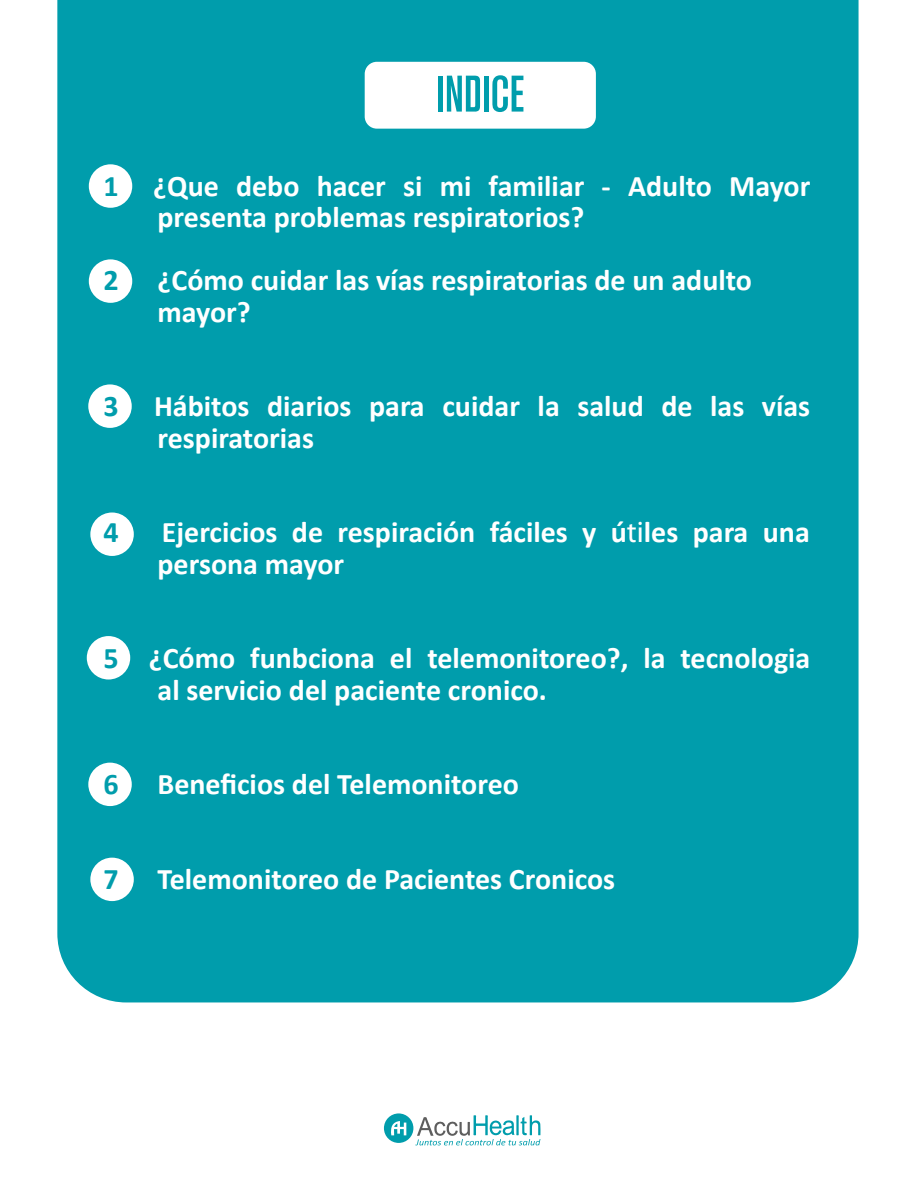
<style>
.page{position:relative;width:918px;height:1188px;background:#fff}
.page>*{position:absolute;margin:0;border:0;box-sizing:border-box;transform-origin:0 0}
.t1{font:50.85px "Akzidenz Grotesk BQ Md Cnd Alt";color:#009dac}
.t2{font:700 30px/31.5px "Calibri";color:#fff}
.t3{font:700 30px "Calibri";color:#009dac}
.s1{color:#009dac}
.s2{font-family:"Myriad Pro";font-weight:400}
</style>
<div class="page">
<div style="left:57px;top:0;width:802px;height:1002px;background:#009dac"></div>
<div style="left:90px;top:858px;width:44px;height:43px;background:#fff;border-radius:50%"></div>
<div style="left:89px;top:164px;width:43px;height:44px;background:#fff;border-radius:50%"></div>
<div style="left:89px;top:259px;width:43px;height:44px;background:#fff;border-radius:50%"></div>
<div style="left:88px;top:384px;width:44px;height:44px;background:#fff;border-radius:50%"></div>
<div style="left:90px;top:513px;width:44px;height:43px;background:#fff;border-radius:50%"></div>
<div style="left:87px;top:636px;width:43px;height:44px;background:#fff;border-radius:50%"></div>
<div style="left:88px;top:763px;width:44px;height:43px;background:#fff;border-radius:50%"></div>
<div style="left:365px;top:62px;width:231px;height:67px;background:#fff;border-radius:12px"></div>
<div style="left:384px;top:1113px;width:29px;height:30px;background:#009dac;border-radius:50%"></div>
<svg style="left:391px;top:1121px;width:15px;height:14px"></svg>
<svg style="left:415px;top:1115px;width:126px;height:30px"></svg>
<h1 class="t1" style="left:436px;top:65px;width:90px">INDICE</h1>
<p class="t2" style="left:158px;top:170px;width:654px;text-indent:-54px"><span class="s1">1</span> ¿Que debo hacer si mi familiar - Adulto Mayor presenta problemas respiratorios?</p>
<p class="t3" style="left:104px;top:259px;width:17px">2</p>
<p class="t2" style="left:158px;top:264px;width:596px">¿Cómo cuidar las vías respiratorias de un adulto mayor?</p>
<p class="t2" style="left:158px;top:390px;width:654px;text-indent:-54px"><span class="s1">3</span> Hábitos diarios para cuidar la salud de las vías respiratorias</p>
<p class="t3" style="left:104px;top:511px;width:17px">4</p>
<p class="t2" style="left:158px;top:516px;width:654px">Ejercicios de respiración fáciles y ú<span class="s2">ti</span>les para una persona mayor</p>
<p class="t2" style="left:158px;top:642px;width:654px;text-indent:-54px"><span class="s1">5</span> ¿Cómo funbciona el telemonitoreo?, la tecnologia al servicio del paciente cronico.</p>
<p class="t3" style="left:104px;top:763px;width:17px">6</p>
<p class="t2" style="left:158px;top:768px;width:363px">Beneficios del Telemonitoreo</p>
<p class="t3" style="left:104px;top:858px;width:17px">7</p>
<p class="t2" style="left:158px;top:863px;width:459px">Telemonitoreo de Pacientes Cronicos</p>
</div>
